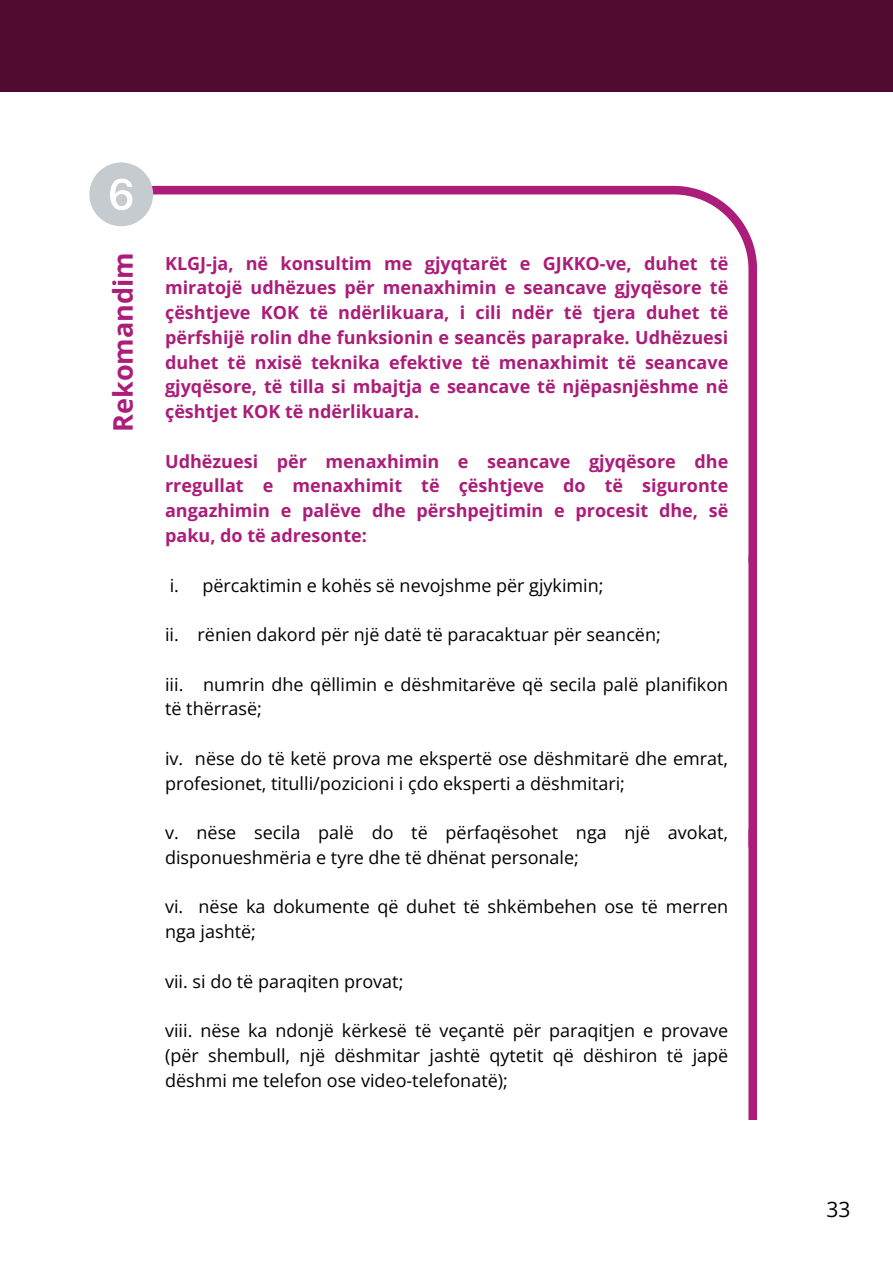
<style>
.page{position:relative;width:893px;height:1264px;background:#fff}
.page>*{position:absolute;margin:0;border:0;box-sizing:border-box;transform-origin:0 0}
.t1{font:700 27px "Open Sans";color:#ab1d79}
.t2{font:21px "Open Sans";color:#000}
.t3{font:18px/24.8px "Open Sans";color:#000}
.t4{font:700 18px/24.8px "Open Sans";color:#ab1d79;text-align:justify}
</style>
<div class="page">
<div style="left:0;top:0;width:892px;height:91px;background:#510b30"></div>
<svg style="left:153px;top:186px;width:603px;height:370px"></svg>
<svg style="left:89px;top:162px;width:64px;height:64px"></svg>
<svg style="left:748px;top:556px;width:8px;height:273px;background:#af2a81"></svg>
<svg style="left:748px;top:829px;width:8px;height:290px;background:#af2a80"></svg>
<p class="t1" style="left:104px;top:432px;width:181px;rotate:-90deg">Rekomandim</p>
<p class="t4" style="left:165px;top:250px;width:564px">KLGJ-ja, në konsultim me gjyqtarët e GJKKO-ve, duhet të miratojë udhëzues për menaxhimin e seancave gjyqësore të çështjeve KOK të ndërlikuara, i cili ndër të tjera duhet të përfshijë rolin dhe funksionin e seancës paraprake. Udhëzuesi duhet të nxisë teknika efektive të menaxhimit të seancave gjyqësore, të tilla si mbajtja e seancave të njëpasnjëshme në çështjet KOK të ndërlikuara.</p>
<p class="t4" style="left:165px;top:448px;width:564px">Udhëzuesi për menaxhimin e seancave gjyqësore dhe rregullat e menaxhimit të çështjeve do të siguronte angazhimin e palëve dhe përshpejtimin e procesit dhe, së paku, do të adresonte:</p>
<h1 class="t3" style="left:170px;top:572px;width:435px">i. përcaktimin e kohës së nevojshme për gjykimin;</h1>
<h2 class="t3" style="left:165px;top:621px;width:497px">ii. rënien dakord për një datë të paracaktuar për seancën;</h2>
<h2 class="t3" style="left:165px;top:671px;width:564px">iii. numrin dhe qëllimin e dëshmitarëve që secila palë planifikon të thërrasë;</h2>
<p class="t3" style="left:165px;top:745px;width:564px">iv. nëse do të ketë prova me ekspertë ose dëshmitarë dhe emrat, profesionet, titulli/pozicioni i çdo eksperti a dëshmitari;</p>
<p class="t3" style="left:165px;top:819px;width:564px">v. nëse secila palë do të përfaqësohet nga një avokat, disponueshmëria e tyre dhe të dhënat personale;</p>
<p class="t3" style="left:165px;top:894px;width:564px">vi. nëse ka dokumente që duhet të shkëmbehen ose të merren nga jashtë;</p>
<p class="t3" style="left:165px;top:968px;width:240px">vii. si do të paraqiten provat;</p>
<p class="t3" style="left:165px;top:1017px;width:564px;text-align:justify">viii. nëse ka ndonjë kërkesë të veçantë për paraqitjen e provave (për shembull, një dëshmitar jashtë qytetit që dëshiron të japë dëshmi me telefon ose video-telefonatë);</p>
<p class="t2" style="left:826px;top:1194px;width:25px">33</p>
</div>
